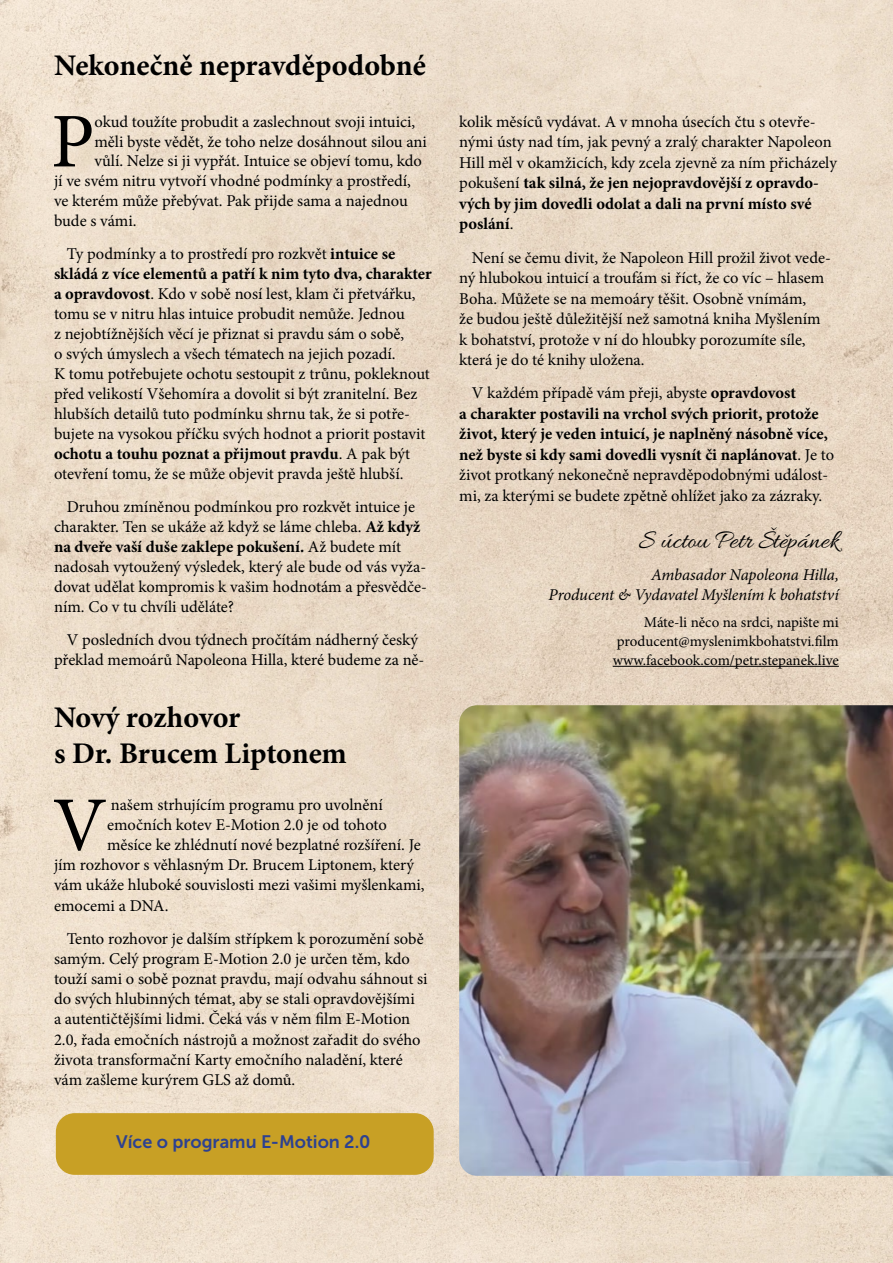
<style>
.page{position:relative;width:893px;height:1263px;background:#fff}
.page>*{position:absolute;margin:0;border:0;box-sizing:border-box;transform-origin:0 0}
.t1{font:77.4px "Minion Pro";color:#000}
.t2{font:700 30px/36px "Minion Pro";color:#000}
.t3{font:27px "Allura";color:#000}
.t4{font:18px "Museo Sans 700";color:#2d4190}
.t5{font:16.5px/20px "Minion Pro";color:#000}
.t6{font:700 16.5px/20.5px "Minion Pro";color:#000}
.t7{font:italic 16.5px/20.5px "Minion Pro";letter-spacing:-.005em;color:#000;text-align:right}
.t8{font:15px/18.8px "Minion Pro";color:#000;text-align:justify}
.s1{font-weight:700}
.s2{font-weight:400}
</style>
<div class="page">
<img style="left:1px;top:0;width:892px;height:1262px">
<hr style="left:613px;top:666px;width:226px;height:1px;background:#000">
<img style="left:459px;top:705px;width:434px;height:471px">
<div style="left:57px;top:1114px;width:376px;height:60px;background:#c8a025;border-radius:18px"></div>
<div style="left:56px;top:1113px;width:378px;height:62px;border:2px solid #c8a025;border-radius:18px"></div>
<h2 class="t2" style="left:54px;top:47px;width:373px">Nekonečně nepravděpodobné</h2>
<h1 class="t1" style="left:51px;top:90px;width:45px">P</h1>
<p class="t5" style="left:94px;top:112px;width:322px">okud toužíte probudit a zaslechnout svoji intuici,</p>
<p class="t5" style="left:94px;top:131px;width:334px">měli byste vědět, že toho nelze dosáhnout silou ani</p>
<p class="t5" style="left:94px;top:151px;width:329px">vůlí. Nelze si ji vypřát. Intuice se objeví tomu, kdo</p>
<p class="t5" style="left:54px;top:171px;width:358px">jí ve svém nitru vytvoří vhodné podmínky a prostředí,</p>
<p class="t5" style="left:54px;top:191px;width:355px">ve kterém může přebývat. Pak přijde sama a najednou</p>
<p class="t5" style="left:54px;top:211px;width:84px">bude s vámi.</p>
<p class="t5" style="left:54px;top:244px;width:379px;text-indent:13px">Ty podmínky a to prostředí pro rozkvět <span class="s1">intuice se skládá z více elementů a patří k nim tyto dva, charakter a opravdovost</span>. Kdo v sobě nosí lest, klam či přetvářku, tomu se v nitru hlas intuice probudit nemůže. Jednou<br>z nejobtížnějších věcí je přiznat si pravdu sám o sobě,<br>o svých úmyslech a všech tématech na jejich pozadí.<br>K tomu potřebujete ochotu sestoupit z trůnu, pokleknout před velikostí Všehomíra a dovolit si být zranitelní. Bez hlubších detailů tuto podmínku shrnu tak, že si potře&shy;bujete na vysokou příčku svých hodnot a priorit postavit <span class="s1">ochotu a touhu poznat a přijmout pravdu</span>. A pak být otevření tomu, že se může objevit pravda ještě hlubší.</p>
<p class="t5" style="left:54px;top:497px;width:375px;text-indent:13px">Druhou zmíněnou podmínkou pro rozkvět intuice je charakter. Ten se ukáže až když se láme chleba. <span class="s1">Až když na dveře vaší duše zaklepe pokušení.</span> Až budete mít nadosah vytoužený výsledek, který ale bude od vás vyža&shy;dovat udělat kompromis k vašim hodnotám a přesvědče&shy;ním. Co v tu chvíli uděláte?</p>
<p class="t5" style="left:54px;top:629px;width:372px;text-align:center">V posledních dvou týdnech pročítám nádherný český překlad memoárů Napoleona Hilla, které budeme za ně-</p>
<h2 class="t2" style="left:54px;top:699px;width:294px">Nový rozhovor<br>s Dr. Brucem Liptonem</h2>
<h1 class="t1" style="left:53px;top:773px;width:56px">V</h1>
<p class="t5" style="left:111px;top:795px;width:274px">našem strhujícím programu pro uvolnění</p>
<p class="t5" style="left:107px;top:815px;width:281px">emočních kotev E-Motion 2.0 je od tohoto</p>
<p class="t5" style="left:107px;top:835px;width:315px">měsíce ke zhlédnutí nové bezplatné rozšíření. Je</p>
<p class="t5" style="left:54px;top:855px;width:362px">jím rozhovor s věhlasným Dr. Brucem Liptonem, který</p>
<p class="t5" style="left:54px;top:875px;width:372px">vám ukáže hluboké souvislosti mezi vašimi myšlenkami,</p>
<p class="t5" style="left:54px;top:895px;width:116px">emocemi a DNA.</p>
<p class="t5" style="left:54px;top:928px;width:375px;text-indent:13px">Tento rozhovor je dalším střípkem k porozumění sobě samým. Celý program E-Motion 2.0 je určen těm, kdo touží sami o sobě poznat pravdu, mají odvahu sáhnout si do svých hlubinných témat, aby se stali opravdovějšími<br>a autentičtějšími lidmi. Čeká vás v něm film E-Motion 2.0, řada emočních nástrojů a možnost zařadit do svého života transformační Karty emočního naladění, které vám zašleme kurýrem GLS až domů.</p>
<p class="t4" style="left:116px;top:1131px;width:256px">Více o programu E-Motion 2.0</p>
<p class="t5" style="left:459px;top:111px;width:379px;line-height:20.5px">kolik měsíců vydávat. A v mnoha úsecích čtu s otevře&shy;nými ústy nad tím, jak pevný a zralý charakter Napoleon Hill měl v okamžicích, kdy zcela zjevně za ním přicházely pokušení <span class="s1">tak silná, že jen nejopravdovější z opravdo&shy;vých by jim dovedli odolat a dali na první místo své poslání</span>.</p>
<p class="t5" style="left:459px;top:247px;width:373px;line-height:20.5px;text-indent:13px">Není se čemu divit, že Napoleon Hill prožil život vede&shy;ný hlubokou intuicí a troufám si říct, že co víc – hlasem Boha. Můžete se na memoáry těšit. Osobně vnímám,<br>že budou ještě důležitější než samotná kniha Myšlením k bohatství, protože v ní do hloubky porozumíte síle, která je do té knihy uložena.</p>
<p class="t6" style="left:459px;top:382px;width:376px;text-indent:13px"><span class="s2">V každém případě vám přeji, abyste</span> opravdovost<br>a charakter postavili na vrchol svých priorit, protože život, který je veden intuicí, je naplněný násobně více, než byste si kdy sami dovedli vysnít či naplánovat<span class="s2">. Je to život protkaný nekonečně nepravděpodobnými událost&shy;mi, za kterými se budete zpětně ohlížet jako za zázraky.</span></p>
<h3 class="t3" style="left:639px;top:525px;width:201px">S úctou Petr Štěpánek</h3>
<p class="t7" style="left:549px;top:564px;width:292px">Ambasador Napoleona Hilla,<br>Producent &amp; Vydavatel Myšlením k bohatství</p>
<p class="t8" style="left:613px;top:613px;width:228px;text-indent:31px">Máte-li něco na srdci, napište mi producent@myslenimkbohatstvi.film www.facebook.com/petr.stepanek.live</p>
</div>
